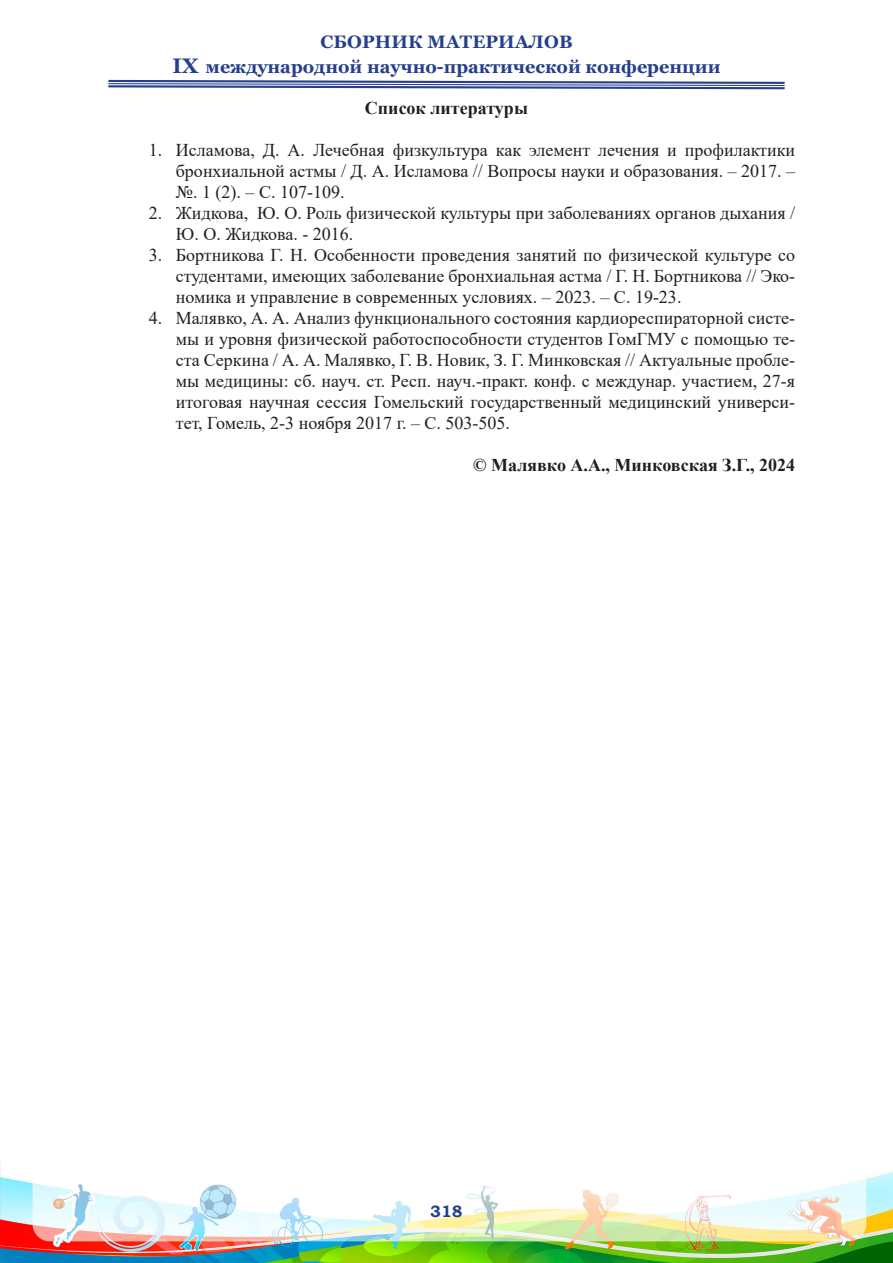
<style>
.page{position:relative;width:893px;height:1263px;background:#fff}
.page>*{position:absolute;margin:0;border:0;box-sizing:border-box;transform-origin:0 0}
.t1{font:18px/21px "Times New Roman";color:#231f20;text-align:justify}
.t2{font:700 18px/25.2px "Georgia";color:#253f8e;text-align:center}
.t3{font:700 18px "Times New Roman";color:#231f20}
.t4{font:700 16.5px "Bookman Old Style";color:#253f8e}
.s1{font-size:21px}
</style>
<div class="page">
<img style="left:0;top:1161px;width:893px;height:102px">
<svg style="left:108px;top:79px;width:677px;height:11px"></svg>
<p class="t2" style="left:172px;top:29px;width:550px">СБОРНИК МАТЕРИАЛОВ<br><span class="s1">IX</span> международной научно-практической конференции</p>
<p class="t3" style="left:365px;top:95px;width:165px">Список литературы</p>
<p class="t1" style="left:176px;top:139px;width:621px;text-indent:-27px">1. Исламова, Д. А. Лечебная физкультура как элемент лечения и профилактики бронхиальной астмы / Д. А. Исламова // Вопросы науки и образования. – 2017. – №. 1 (2). – С. 107-109.</p>
<p class="t1" style="left:176px;top:202px;width:621px;text-indent:-27px">2. Жидкова, Ю. О. Роль физической культуры при заболеваниях органов дыхания /<br>Ю. О. Жидкова. - 2016.</p>
<p class="t1" style="left:176px;top:244px;width:621px;text-indent:-27px">3. Бортникова Г. Н. Особенности проведения занятий по физической культуре со студентами, имеющих заболевание бронхиальная астма / Г. Н. Бортникова // Эко&shy;номика и управление в современных условиях. – 2023. – С. 19-23.</p>
<p class="t1" style="left:176px;top:307px;width:621px;text-indent:-27px">4. Малявко, А. А. Анализ функционального состояния кардиореспираторной систе&shy;мы и уровня физической работоспособности студентов ГомГМУ с помощью те&shy;ста Серкина / А. А. Малявко, Г. В. Новик, З. Г. Минковская // Актуальные пробле&shy;мы медицины: сб. науч. ст. Респ. науч.-практ. конф. с междунар. участием, 27-я итоговая научная сессия Гомельский государственный медицинский универси&shy;тет, Гомель, 2-3 ноября 2017 г. – С. 503-505.</p>
<p class="t3" style="left:473px;top:452px;width:323px">© Малявко А.А., Минковская З.Г., 2024</p>
<p class="t4" style="left:430px;top:1200px;width:34px">318</p>
</div>
